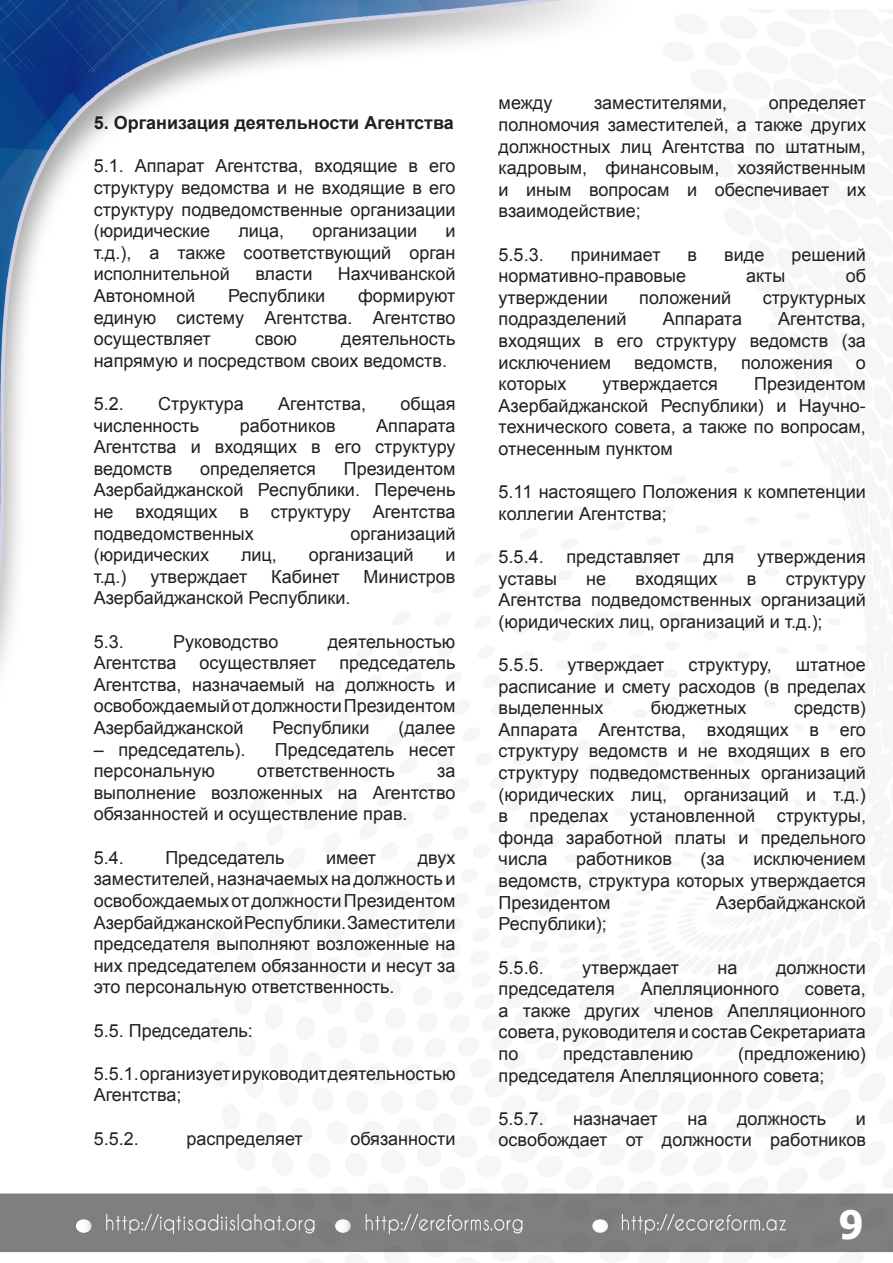
<style>
.page{position:relative;width:893px;height:1263px;background:#fff}
.page>*{position:absolute;margin:0;border:0;box-sizing:border-box;transform-origin:0 0}
.t1{font:700 39px "Tahoma";color:#fff}
.t2{font:18px/21.6px "Arial";color:#231f20;text-align:justify}
.t3{font:700 18px "Arial";color:#231f20}
</style>
<div class="page">
<img style="left:0;top:0;width:893px;height:1263px">
<p class="t3" style="left:94px;top:111px;width:362px">5. Организация деятельности Агентства</p>
<p class="t2" style="left:94px;top:155px;width:363px">5.1. Аппарат Агентства, входящие в его структуру ведомства и не входящие в его структуру подведомственные организации (юридические</p>
<p class="t2" style="left:238px;top:220px;width:47px">лица,</p>
<p class="t2" style="left:312px;top:220px;width:106px">организации</p>
<p class="t2" style="left:94px;top:220px;width:363px;text-indent:352px">и т.д.), а также соответствующий орган исполнительной</p>
<p class="t2" style="left:255px;top:263px;width:58px">власти</p>
<p class="t2" style="left:338px;top:263px;width:119px">Нахчиванской</p>
<p class="t2" style="left:94px;top:285px;width:103px">Автономной</p>
<p class="t2" style="left:228px;top:285px;width:99px">Республики</p>
<p class="t2" style="left:94px;top:285px;width:363px;text-indent:264px">формируют единую систему Агентства. Агентство осуществляет</p>
<p class="t2" style="left:94px;top:328px;width:363px;text-indent:248px">деятельность напрямую и посредством своих ведомств.</p>
<p class="t2" style="left:94px;top:393px;width:32px">5.2.</p>
<p class="t2" style="left:158px;top:393px;width:87px">Структура</p>
<p class="t2" style="left:278px;top:393px;width:89px">Агентства,</p>
<p class="t2" style="left:401px;top:393px;width:56px">общая</p>
<p class="t2" style="left:94px;top:415px;width:107px">численность</p>
<p class="t2" style="left:240px;top:415px;width:97px">работников</p>
<p class="t2" style="left:255px;top:328px;width:43px">свою</p>
<p class="t2" style="left:94px;top:415px;width:363px;text-indent:283px">Аппарата Агентства и входящих в его структуру ведомств</p>
<p class="t2" style="left:94px;top:458px;width:363px;text-indent:250px">Президентом Азербайджанской Республики. Перечень не входящих в структуру Агентства подведомственных</p>
<p class="t2" style="left:200px;top:458px;width:117px">определяется</p>
<p class="t2" style="left:351px;top:523px;width:106px">организаций</p>
<p class="t2" style="left:94px;top:544px;width:117px">(юридических</p>
<p class="t2" style="left:241px;top:544px;width:37px">лиц,</p>
<p class="t2" style="left:309px;top:544px;width:106px">организаций</p>
<p class="t2" style="left:445px;top:544px;width:12px">и</p>
<p class="t2" style="left:94px;top:566px;width:34px">т.д.)</p>
<p class="t2" style="left:150px;top:566px;width:98px">утверждает</p>
<p class="t2" style="left:271px;top:566px;width:70px">Кабинет</p>
<p class="t2" style="left:364px;top:566px;width:93px">Министров</p>
<p class="t2" style="left:94px;top:587px;width:258px">Азербайджанской Республики.</p>
<p class="t2" style="left:94px;top:631px;width:32px">5.3.</p>
<p class="t2" style="left:173px;top:631px;width:107px">Руководство</p>
<p class="t2" style="left:328px;top:631px;width:129px">деятельностью</p>
<p class="t2" style="left:94px;top:652px;width:84px">Агентства</p>
<p class="t2" style="left:200px;top:652px;width:118px">осуществляет</p>
<p class="t2" style="left:94px;top:652px;width:363px;text-indent:246px">председатель Агентства, назначаемый на должность и освобождаемый от должности Президентом Азербайджанской</p>
<p class="t2" style="left:272px;top:717px;width:99px">Республики</p>
<p class="t2" style="left:398px;top:717px;width:59px">(далее</p>
<p class="t2" style="left:94px;top:739px;width:153px">– председатель).</p>
<p class="t2" style="left:275px;top:739px;width:182px">Председатель несет</p>
<p class="t2" style="left:94px;top:760px;width:123px">персональную</p>
<p class="t2" style="left:257px;top:760px;width:139px">ответственность</p>
<p class="t2" style="left:94px;top:760px;width:363px;text-indent:343px">за выполнение возложенных на Агентство обязанностей и осуществление прав.</p>
<p class="t2" style="left:94px;top:847px;width:32px">5.4.</p>
<p class="t2" style="left:165px;top:847px;width:121px">Председатель</p>
<p class="t2" style="left:326px;top:847px;width:52px">имеет</p>
<p class="t2" style="left:94px;top:847px;width:363px;text-indent:324px">двух заместителей, назначаемых на должность и освобождаемых от должности Президентом Азербайджанской Республики. Заместители председателя выполняют возложенные на них председателем обязанности и несут за это персональную ответственность.</p>
<p class="t2" style="left:94px;top:1019px;width:161px">5.5. Председатель:</p>
<p class="t2" style="left:94px;top:1063px;width:363px">5.5.1. организует и руководит деятельностью<br>Агентства;</p>
<p class="t2" style="left:94px;top:1127px;width:47px">5.5.2.</p>
<p class="t2" style="left:186px;top:1127px;width:118px">распределяет</p>
<p class="t2" style="left:350px;top:1127px;width:107px">обязанности</p>
<p class="t2" style="left:499px;top:92px;width:369px;text-indent:270px">определяет полномочия заместителей, а также других должностных лиц Агентства по штатным, кадровым, финансовым, хозяйственным и иным вопросам и обеспечивает их взаимодействие;</p>
<p class="t2" style="left:499px;top:244px;width:47px">5.5.3.</p>
<p class="t2" style="left:571px;top:244px;width:91px">принимает</p>
<p class="t2" style="left:688px;top:244px;width:11px">в</p>
<p class="t2" style="left:724px;top:244px;width:42px">виде</p>
<p class="t2" style="left:791px;top:244px;width:76px">решений</p>
<p class="t2" style="left:499px;top:265px;width:189px">нормативно-правовые</p>
<p class="t2" style="left:746px;top:265px;width:41px">акты</p>
<p class="t2" style="left:846px;top:265px;width:22px">об</p>
<p class="t2" style="left:499px;top:287px;width:111px">утверждении</p>
<p class="t2" style="left:639px;top:287px;width:93px">положений</p>
<p class="t2" style="left:763px;top:287px;width:105px">структурных</p>
<p class="t2" style="left:499px;top:308px;width:130px">подразделений</p>
<p class="t2" style="left:663px;top:308px;width:81px">Аппарата</p>
<p class="t2" style="left:499px;top:92px;width:55px">между</p>
<p class="t2" style="left:594px;top:92px;width:135px">заместителями,</p>
<p class="t2" style="left:499px;top:308px;width:369px;text-indent:280px">Агентства, входящих в его структуру ведомств (за исключением</p>
<p class="t2" style="left:634px;top:352px;width:85px">ведомств,</p>
<p class="t2" style="left:741px;top:352px;width:93px">положения</p>
<p class="t2" style="left:856px;top:352px;width:12px">о</p>
<p class="t2" style="left:499px;top:373px;width:369px;text-indent:256px">Президентом Азербайджанской Республики) и Научно&shy;технического совета, а также по вопросам, отнесенным пунктом</p>
<p class="t2" style="left:499px;top:481px;width:369px">5.11 настоящего Положения к компетенции коллегии Агентства;</p>
<p class="t2" style="left:499px;top:546px;width:47px">5.5.4.</p>
<p class="t2" style="left:567px;top:546px;width:115px">представляет</p>
<p class="t2" style="left:703px;top:546px;width:32px">для</p>
<p class="t2" style="left:757px;top:546px;width:110px">утверждения</p>
<p class="t2" style="left:499px;top:568px;width:60px">уставы</p>
<p class="t2" style="left:586px;top:568px;width:21px">не</p>
<p class="t2" style="left:635px;top:568px;width:84px">входящих</p>
<p class="t2" style="left:747px;top:568px;width:11px">в</p>
<p class="t2" style="left:499px;top:373px;width:69px">которых</p>
<p class="t2" style="left:603px;top:373px;width:117px">утверждается</p>
<p class="t2" style="left:499px;top:568px;width:369px;text-indent:287px">структуру Агентства подведомственных организаций (юридических лиц, организаций и т.д.);</p>
<p class="t2" style="left:499px;top:654px;width:47px">5.5.5.</p>
<p class="t2" style="left:568px;top:654px;width:98px">утверждает</p>
<p class="t2" style="left:688px;top:654px;width:85px">структуру,</p>
<p class="t2" style="left:499px;top:654px;width:369px;text-indent:297px">штатное расписание и смету расходов (в пределах выделенных</p>
<p class="t2" style="left:651px;top:697px;width:97px">бюджетных</p>
<p class="t2" style="left:499px;top:697px;width:369px;text-indent:295px">средств)<br>Аппарата Агентства, входящих в его структуру ведомств и не входящих в его структуру подведомственных организаций (юридических лиц, организаций и т.д.) в пределах установленной структуры, фонда заработной платы и предельного числа</p>
<p class="t2" style="left:576px;top:848px;width:97px">работников</p>
<p class="t2" style="left:701px;top:848px;width:26px">(за</p>
<p class="t2" style="left:499px;top:848px;width:369px;text-indent:255px">исключением ведомств, структура которых утверждается Президентом</p>
<p class="t2" style="left:716px;top:892px;width:151px">Азербайджанской</p>
<p class="t2" style="left:499px;top:913px;width:110px">Республики);</p>
<p class="t2" style="left:499px;top:956px;width:47px">5.5.6.</p>
<p class="t2" style="left:582px;top:956px;width:98px">утверждает</p>
<p class="t2" style="left:718px;top:956px;width:21px">на</p>
<p class="t2" style="left:776px;top:956px;width:91px">должности</p>
<p class="t2" style="left:499px;top:978px;width:118px">председателя</p>
<p class="t2" style="left:641px;top:978px;width:140px">Апелляционного</p>
<p class="t2" style="left:499px;top:978px;width:369px;text-indent:306px">совета, а также других членов Апелляционного совета, руководителя и состав Секретариата по</p>
<p class="t2" style="left:499px;top:1043px;width:369px;text-indent:239px">(предложению) председателя Апелляционного совета;</p>
<p class="t2" style="left:499px;top:1108px;width:47px">5.5.7.</p>
<p class="t2" style="left:573px;top:1108px;width:86px">назначает</p>
<p class="t2" style="left:687px;top:1108px;width:21px">на</p>
<p class="t2" style="left:737px;top:1108px;width:91px">должность</p>
<p class="t2" style="left:563px;top:1043px;width:132px">представлению</p>
<p class="t2" style="left:499px;top:1108px;width:369px;text-align:right">и<br>освобождает от должности работников</p>
<p class="t1" style="left:839px;top:1197px;width:26px">9</p>
</div>
